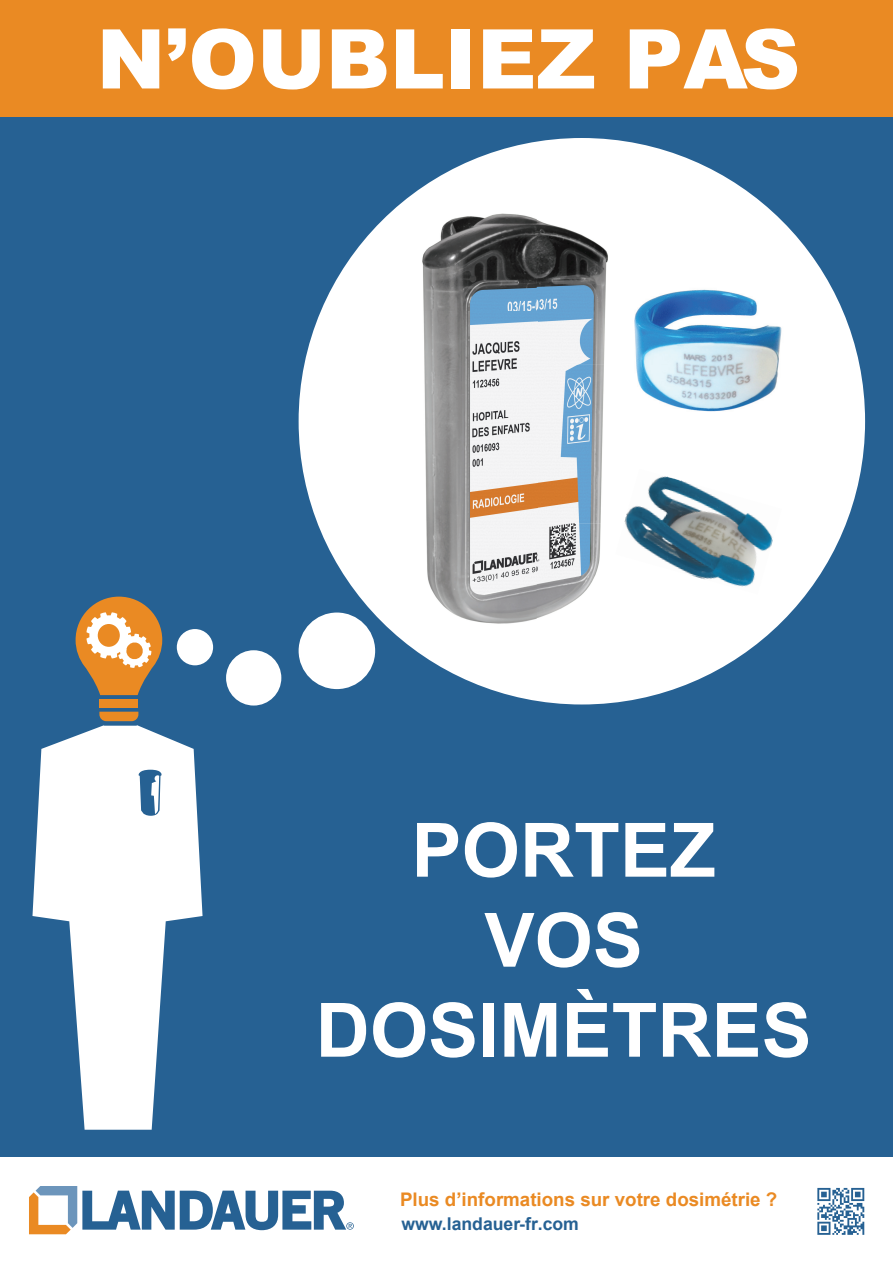
<style>
.page{position:relative;width:893px;height:1263px;background:#fff}
.page>*{position:absolute;margin:0;border:0;box-sizing:border-box;transform-origin:0 0}
.t1{font:900 82.5px "Arial";color:#fff}
.t2{font:700 75px/90px "Arial";color:#fff;text-align:center}
.t3{font:700 18.75px "Arial";color:#ea8a23}
.t4{font:700 17.55px "Arial";color:#266193}
</style>
<div class="page">
<div style="left:0;top:0;width:893px;height:1158px;background:#266193"></div>
<div style="left:0;top:0;width:893px;height:117px;background:#ea8a23"></div>
<div style="left:299px;top:138px;width:566px;height:566px;background:#fff;border-radius:50%"></div>
<svg style="left:32px;top:725px;width:171px;height:405px;fill:#fff"></svg>
<div style="left:99px;top:699px;width:39px;height:8px;background:#ea8a23"></div>
<svg style="left:99px;top:712px;width:39px;height:9px"></svg>
<svg style="left:76px;top:597px;width:86px;height:98px"></svg>
<svg style="left:29px;top:1186px;width:325px;height:48px"></svg>
<div style="left:177px;top:629px;width:36px;height:36px;background:#fff;border-radius:50%"></div>
<div style="left:226px;top:650px;width:55px;height:55px;background:#fff;border-radius:50%"></div>
<div style="left:299px;top:612px;width:76px;height:77px;background:#fff;border-radius:50%"></div>
<svg style="left:817px;top:1188px;width:47px;height:47px"></svg>
<img style="left:422px;top:213px;width:205px;height:411px">
<img style="left:621px;top:275px;width:161px;height:146px">
<img style="left:627px;top:476px;width:146px;height:111px">
<img style="left:615px;top:514px;width:12px;height:43px">
<svg style="left:138px;top:770px;width:25px;height:46px"></svg>
<h1 class="t1" style="left:97px;top:-1px;width:705px">N’OUBLIEZ PAS</h1>
<h2 class="t2" style="left:316px;top:807px;width:497px">PORTEZ<br>VOS<br>DOSIMÈTRES</h2>
<p class="t3" style="left:400px;top:1187px;width:379px">Plus d’informations sur votre dosimétrie ?</p>
<p class="t4" style="left:401px;top:1212px;width:179px">www.landauer-fr.com</p>
</div>
